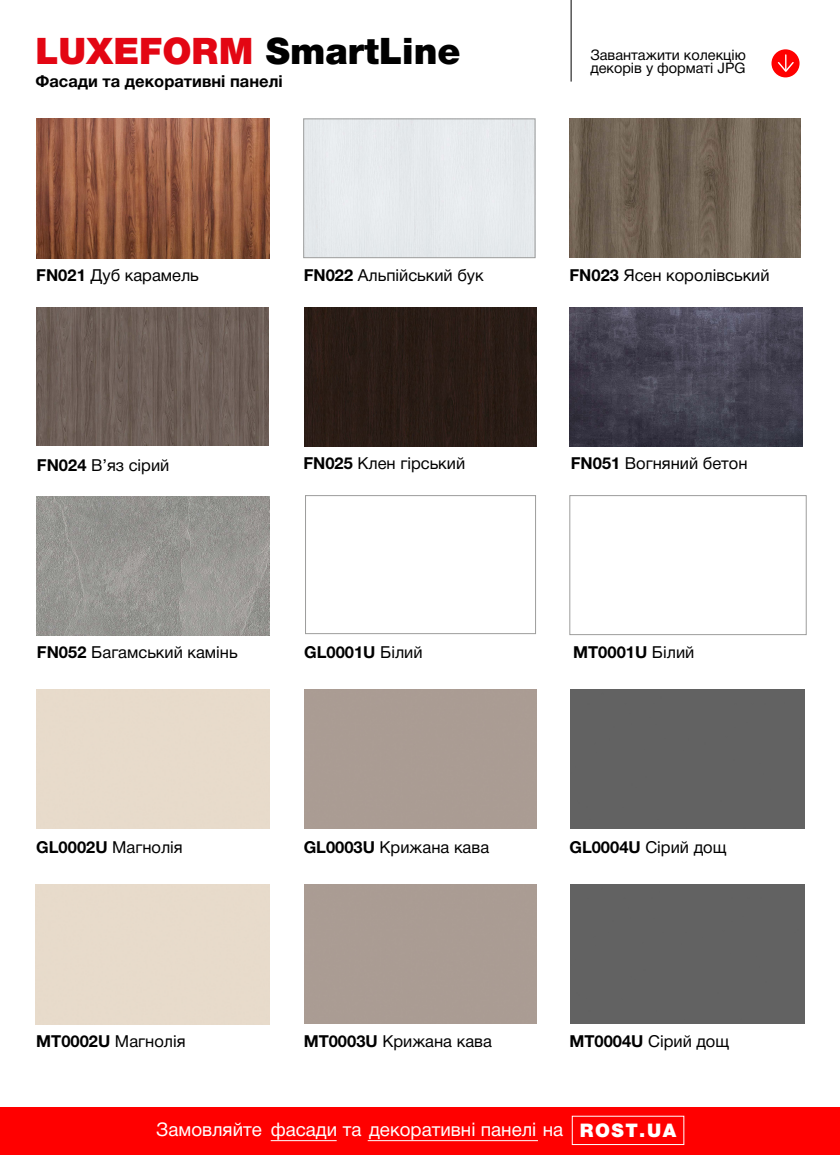
<style>
.page{position:relative;width:840px;height:1155px;background:#fff}
.page>*{position:absolute;margin:0;border:0;box-sizing:border-box;transform-origin:0 0}
.t1{font:900 36.68px "Helvetica Neue Cyr";color:#000}
.t2{font:18.76px "Helvetica Neue Cyr";color:#fff}
.t3{font:900 18.76px "Helvetica Neue Cyr";letter-spacing:.075em;color:#fff}
.t4{font:16.52px "Helvetica Neue Cyr";color:#000}
.t5{font:700 16.52px "Helvetica Neue Cyr";color:#000}
.t6{font:14.52px/13.6px "Helvetica Neue Cyr";color:#000}
.s1{color:#e30613}
.s2{font-weight:700}
.s3{font-weight:400}
</style>
<div class="page">
<img style="left:37px;top:307px;width:231px;height:139px">
<div style="left:304px;top:307px;width:232px;height:139px;background:#2a1c15"></div>
<img style="left:570px;top:307px;width:232px;height:139px">
<img style="left:37px;top:496px;width:232px;height:139px">
<div style="left:305px;top:495px;width:231px;height:139px;border:1px solid #9d9d9c"></div>
<div style="left:570px;top:689px;width:235px;height:139px;background:#626262"></div>
<div style="left:569px;top:495px;width:238px;height:140px;border:1px solid #9d9d9c"></div>
<div style="left:570px;top:885px;width:235px;height:139px;background:#626262"></div>
<img style="left:36px;top:119px;width:233px;height:140px">
<div style="left:303px;top:119px;width:232px;height:139px;border:1px solid #9d9d9c"></div>
<img style="left:569px;top:119px;width:232px;height:139px">
<hr style="left:571px;top:0;width:1px;height:82px;background:#000">
<div style="left:771px;top:49px;width:29px;height:28px;background:#f00;border-radius:50%"></div>
<svg style="left:778px;top:55px;width:16px;height:17px"></svg>
<div style="left:0;top:1108px;width:840px;height:47px;background:#f00"></div>
<hr style="left:271px;top:1140px;width:66px;height:1px;background:#fff">
<hr style="left:368px;top:1140px;width:170px;height:1px;background:#fff">
<div style="left:572px;top:1116px;width:112px;height:29px;border:1px solid #fff"></div>
<p class="t1" style="left:35px;top:30px;width:427px"><span class="s1">LUXEFORM</span> SmartLine</p>
<p class="t5" style="left:35px;top:73px;width:249px">Фасади та декоративні панелі</p>
<p class="t4" style="left:36px;top:266px;width:164px"><span class="s2">FN021</span> Дуб карамель</p>
<p class="t4" style="left:37px;top:456px;width:134px"><span class="s2">FN024</span> В’яз сірий</p>
<p class="t4" style="left:304px;top:266px;width:182px"><span class="s2">FN022</span> Альпійський бук</p>
<p class="t4" style="left:303px;top:455px;width:163px"><span class="s2">FN025</span> Клен гірський</p>
<p class="t6" style="left:590px;top:48px;width:157px">Завантажити колекцію декорів у форматі JPG</p>
<p class="t4" style="left:569px;top:266px;width:202px"><span class="s2">FN023</span> Ясен королівський</p>
<p class="t4" style="left:571px;top:455px;width:178px"><span class="s2">FN051</span> Вогняний бетон</p>
<p class="t4" style="left:37px;top:644px;width:202px"><span class="s2">FN052</span> Багамський камінь</p>
<p class="t5" style="left:304px;top:643px;width:120px">GL0001U <span class="s3">Білий</span></p>
<p class="t5" style="left:573px;top:643px;width:123px">MT0001U <span class="s3">Білий</span></p>
<p class="t4" style="left:36px;top:838px;width:148px"><span class="s2">GL0002U</span> Магнолія</p>
<p class="t4" style="left:36px;top:1032px;width:151px"><span class="s2">MT0002U</span> Магнолія</p>
<p class="t4" style="left:304px;top:838px;width:187px"><span class="s2">GL0003U</span> Крижана кава</p>
<p class="t4" style="left:304px;top:1032px;width:190px"><span class="s2">MT0003U</span> Крижана кава</p>
<p class="t4" style="left:569px;top:838px;width:158px"><span class="s2">GL0004U</span> Сірий дощ</p>
<p class="t4" style="left:569px;top:1032px;width:161px"><span class="s2">MT0004U</span> Сірий дощ</p>
<p class="t2" style="left:156px;top:1119px;width:107px">Замовляйте</p>
<p class="t2" style="left:271px;top:1119px;width:294px">фасади та декоративні панелі на</p>
<p class="t3" style="left:580px;top:1120px;width:98px">ROST.UA</p>
</div>
